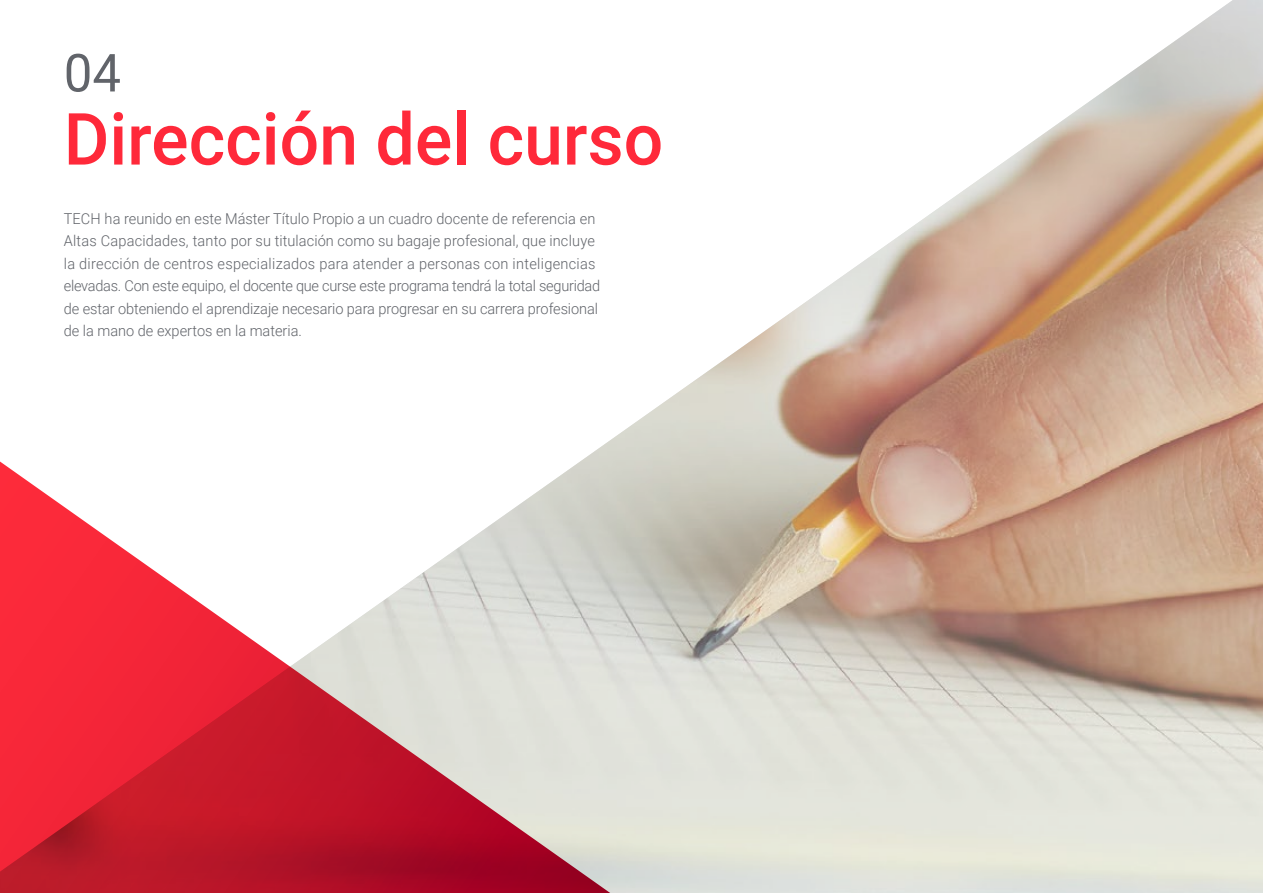
<style>
.page{position:relative;width:1263px;height:893px;background:#fff}
.page>*{position:absolute;margin:0;border:0;box-sizing:border-box;transform-origin:0 0}
.t1{font:500 72px "Roboto";color:#ff293a}
.t2{font:52.5px "Roboto";color:#61646a}
.t3{font:300 15px/22.5px "Roboto";color:#61646a}
</style>
<div class="page">
<img style="left:602px;top:0;width:661px;height:893px">
<svg style="left:0;top:446px;width:640px;height:447px"></svg>
<h2 class="t2" style="left:64px;top:36px;width:59px">04</h2>
<h1 class="t1" style="left:64px;top:89px;width:601px">Dirección del curso</h1>
<p class="t3" style="left:64px;top:207px;width:538px">TECH ha reunido en este Máster Título Propio a un cuadro docente de referencia en Altas Capacidades, tanto por su titulación como su bagaje profesional, que incluye la dirección de centros especializados para atender a personas con inteligencias elevadas. Con este equipo, el docente que curse este programa tendrá la total seguridad de estar obteniendo el aprendizaje necesario para progresar en su carrera profesional de la mano de expertos en la materia.</p>
</div>
